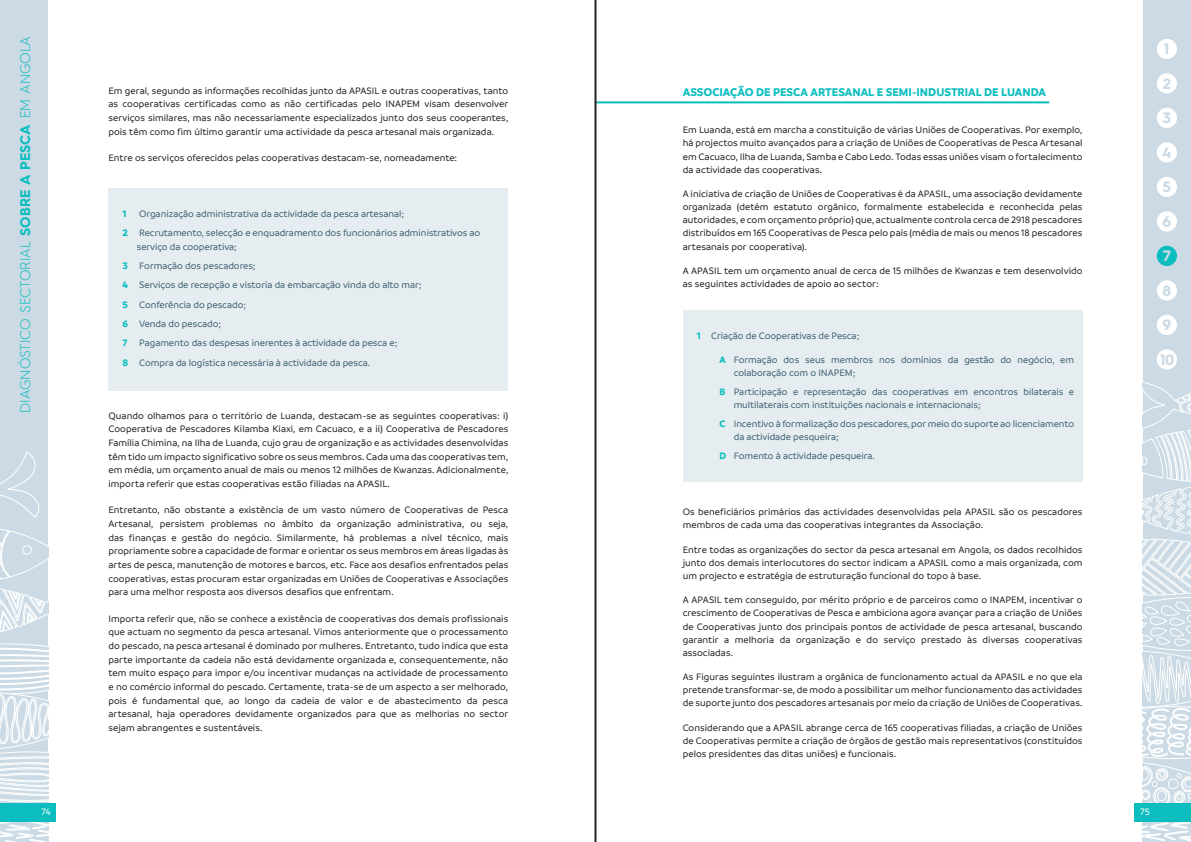
<style>
.page{position:relative;width:1191px;height:842px;background:#fff}
.page>*{position:absolute;margin:0;border:0;box-sizing:border-box;transform-origin:0 0}
.t1{font:700 15.1px "Hurme Geometric Sans 3";color:#cbdae4}
.t2{font:300 14px "Hurme Geometric Sans 3";color:#0bbdbf}
.t3{font:700 12px "Branding";color:#0bbdbf}
.t4{font:500 10px/13.7px "Branding";letter-spacing:.005em;color:#241f1f;text-align:justify}
.t5{font:500 10px/19.3px "Branding";letter-spacing:-.005em;color:#3c6070}
.t6{font:500 10px "Branding";color:#fff}
.t7{font:700 10px "Branding";color:#0bbdbf}
.s1{font-weight:700}
.s2{font-weight:700;color:#0bbdbf}
</style>
<div class="page">
<div style="left:0;top:0;width:48px;height:842px;background:#cbdae4"></div>
<svg style="left:0;top:451px;width:48px;height:391px"></svg>
<div style="left:0;top:803px;width:56px;height:19px;background:#0bbdbf"></div>
<div style="left:1142px;top:0;width:49px;height:842px;background:#cbdae4"></div>
<svg style="left:1142px;top:329px;width:49px;height:513px"></svg>
<div style="left:1134px;top:803px;width:57px;height:19px;background:#0bbdbf"></div>
<div style="left:1156px;top:39px;width:21px;height:20px;background:#fff;border-radius:50%"></div>
<div style="left:1156px;top:73px;width:21px;height:21px;background:#fff;border-radius:50%"></div>
<div style="left:1156px;top:108px;width:21px;height:20px;background:#fff;border-radius:50%"></div>
<div style="left:1156px;top:142px;width:21px;height:21px;background:#fff;border-radius:50%"></div>
<div style="left:1156px;top:177px;width:21px;height:20px;background:#fff;border-radius:50%"></div>
<div style="left:1156px;top:211px;width:21px;height:21px;background:#fff;border-radius:50%"></div>
<div style="left:1156px;top:246px;width:21px;height:20px;background:#0bbdbf;border-radius:50%"></div>
<div style="left:1156px;top:280px;width:21px;height:21px;background:#fff;border-radius:50%"></div>
<div style="left:1156px;top:315px;width:21px;height:20px;background:#fff;border-radius:50%"></div>
<div style="left:1156px;top:349px;width:21px;height:20px;background:#fff;border-radius:50%"></div>
<div style="left:108px;top:188px;width:400px;height:202px;background:#e6edf1"></div>
<div style="left:682px;top:310px;width:400px;height:171px;background:#e6edf1"></div>
<hr style="left:595px;top:101px;width:454px;height:2px;background:#0bbdbf">
<hr style="left:594px;top:0;width:2px;height:842px;background:#241f1f">
<h2 class="t2" style="left:16px;top:413px;width:378px;rotate:-90deg">DIAGNÓSTICO SECTORIAL <span class="s1">SOBRE A PESCA</span> EM ANGOLA</h2>
<p class="t6" style="left:42px;top:807px;width:11px">74</p>
<p class="t4" style="left:108px;top:84px;width:401px">Em geral, segundo as informações recolhidas junto da APASIL e outras cooperativas, tanto as cooperativas certificadas como as não certificadas pelo INAPEM visam desenvolver serviços similares, mas não necessariamente especializados junto dos seus cooperantes, pois têm como fim último garantir uma actividade da pesca artesanal mais organizada.</p>
<p class="t4" style="left:108px;top:151px;width:350px">Entre os serviços oferecidos pelas cooperativas destacam-se, nomeadamente:</p>
<p class="t5" style="left:123px;top:204px;width:359px;text-indent:17px">Organização administrativa da actividade da pesca artesanal;<br><span class="s2">2</span> Recrutamento, selecção e enquadramento dos funcionários administrativos ao</p>
<p class="t5" style="left:123px;top:237px;width:300px;text-indent:14px">serviço da cooperativa;<br><span class="s2">3</span> Formação dos pescadores;<br><span class="s2">4</span> Serviços de recepção e vistoria da embarcação vinda do alto mar; <span class="s2">5</span> Conferência do pescado;<br><span class="s2">6</span> Venda do pescado;<br><span class="s2">7</span> Pagamento das despesas inerentes à actividade da pesca e;<br><span class="s2">8</span> Compra da logística necessária à actividade da pesca.</p>
<p class="t7" style="left:123px;top:208px;width:6px">1</p>
<p class="t4" style="left:108px;top:408px;width:401px">Quando olhamos para o território de Luanda, destacam-se as seguintes cooperativas: i)<br>Cooperativa de Pescadores Kilamba Kiaxi, em Cacuaco, e a ii) Cooperativa de Pescadores Família Chimina, na Ilha de Luanda, cujo grau de organização e as actividades desenvolvidas têm tido um impacto significativo sobre os seus membros. Cada uma das cooperativas tem, em média, um orçamento anual de mais ou menos 12 milhões de Kwanzas. Adicionalmente, importa referir que estas cooperativas estão filiadas na APASIL.</p>
<p class="t4" style="left:108px;top:503px;width:401px">Entretanto, não obstante a existência de um vasto número de Cooperativas de Pesca Artesanal, persistem problemas no âmbito da organização administrativa, ou seja, das finanças e gestão do negócio. Similarmente, há problemas a nível técnico, mais propriamente sobre a capacidade de formar e orientar os seus membros em áreas ligadas às artes de pesca, manutenção de motores e barcos, etc. Face aos desafios enfrentados pelas cooperativas, estas procuram estar organizadas em Uniões de Cooperativas e Associações para uma melhor resposta aos diversos desafios que enfrentam.</p>
<p class="t4" style="left:108px;top:612px;width:401px">Importa referir que, não se conhece a existência de cooperativas dos demais profissionais que actuam no segmento da pesca artesanal. Vimos anteriormente que o processamento do pescado, na pesca artesanal é dominado por mulheres. Entretanto, tudo indica que esta parte importante da cadeia não está devidamente organizada e, consequentemente, não tem muito espaço para impor e/ou incentivar mudanças na actividade de processamento e no comércio informal do pescado. Certamente, trata-se de um aspecto a ser melhorado, pois é fundamental que, ao longo da cadeia de valor e de abastecimento da pesca artesanal, haja operadores devidamente organizados para que as melhorias no sector sejam abrangentes e sustentáveis.</p>
<p class="t3" style="left:682px;top:85px;width:365px">ASSOCIAÇÃO DE PESCA ARTESANAL E SEMI-INDUSTRIAL DE LUANDA</p>
<p class="t4" style="left:682px;top:124px;width:401px;line-height:13.1px">Em Luanda, está em marcha a constituição de várias Uniões de Cooperativas. Por exemplo, há projectos muito avançados para a criação de Uniões de Cooperativas de Pesca Artesanal em Cacuaco, Ilha de Luanda, Samba e Cabo Ledo. Todas essas uniões visam o fortalecimento da actividade das cooperativas.</p>
<p class="t4" style="left:682px;top:187px;width:401px;line-height:13.1px">A iniciativa de criação de Uniões de Cooperativas é da APASIL, uma associação devidamente organizada (detém estatuto orgânico, formalmente estabelecida e reconhecida pelas autoridades, e com orçamento próprio) que, actualmente controla cerca de 2918 pescadores distribuídos em 165 Cooperativas de Pesca pelo país (média de mais ou menos 18 pescadores artesanais por cooperativa).</p>
<p class="t4" style="left:682px;top:264px;width:401px;line-height:13.1px">A APASIL tem um orçamento anual de cerca de 15 milhões de Kwanzas e tem desenvolvido as seguintes actividades de apoio ao sector:</p>
<p class="t5" style="left:697px;top:326px;width:164px"><span class="s2">1</span> Criação de Cooperativas de Pesca;</p>
<p class="t5" style="left:733px;top:353px;width:342px;line-height:13.1px;text-indent:-14px"><span class="s2">A</span> Formação dos seus membros nos domínios da gestão do negócio, em colaboração com o INAPEM;</p>
<p class="t5" style="left:733px;top:385px;width:342px;line-height:13.1px;text-indent:-14px"><span class="s2">B</span> Participação e representação das cooperativas em encontros bilaterais e multilaterais com instituições nacionais e internacionais;</p>
<p class="t5" style="left:733px;top:417px;width:342px;line-height:13.1px;text-indent:-14px"><span class="s2">C</span> Incentivo à formalização dos pescadores, por meio do suporte ao licenciamento da actividade pesqueira;</p>
<p class="t5" style="left:719px;top:446px;width:157px"><span class="s2">D</span> Fomento à actividade pesqueira.</p>
<p class="t4" style="left:682px;top:505px;width:401px;line-height:13.1px">Os beneficiários primários das actividades desenvolvidas pela APASIL são os pescadores membros de cada uma das cooperativas integrantes da Associação.</p>
<p class="t4" style="left:682px;top:543px;width:401px;line-height:13.1px">Entre todas as organizações do sector da pesca artesanal em Angola, os dados recolhidos junto dos demais interlocutores do sector indicam a APASIL como a mais organizada, com um projecto e estratégia de estruturação funcional do topo à base.</p>
<p class="t4" style="left:682px;top:594px;width:401px;line-height:13.1px">A APASIL tem conseguido, por mérito próprio e de parceiros como o INAPEM, incentivar o crescimento de Cooperativas de Pesca e ambiciona agora avançar para a criação de Uniões de Cooperativas junto dos principais pontos de actividade de pesca artesanal, buscando garantir a melhoria da organização e do serviço prestado às diversas cooperativas associadas.</p>
<p class="t4" style="left:682px;top:670px;width:401px;line-height:13.1px">As Figuras seguintes ilustram a orgânica de funcionamento actual da APASIL e no que ela pretende transformar-se, de modo a possibilitar um melhor funcionamento das actividades de suporte junto dos pescadores artesanais por meio da criação de Uniões de Cooperativas.</p>
<p class="t4" style="left:682px;top:721px;width:401px;line-height:13.1px">Considerando que a APASIL abrange cerca de 165 cooperativas filiadas, a criação de Uniões de Cooperativas permite a criação de órgãos de gestão mais representativos (constituídos pelos presidentes das ditas uniões) e funcionais.</p>
<h1 class="t1" style="left:1164px;top:38px;width:7px">1</h1>
<h1 class="t1" style="left:1162px;top:73px;width:10px">2</h1>
<h1 class="t1" style="left:1162px;top:107px;width:10px">3</h1>
<h1 class="t1" style="left:1162px;top:142px;width:11px">4</h1>
<h1 class="t1" style="left:1162px;top:176px;width:10px">5</h1>
<h1 class="t1" style="left:1162px;top:211px;width:10px">6</h1>
<h1 class="t1" style="left:1162px;top:245px;width:10px">7</h1>
<h1 class="t1" style="left:1162px;top:280px;width:10px">8</h1>
<h1 class="t1" style="left:1162px;top:314px;width:10px">9</h1>
<h1 class="t1" style="left:1160px;top:349px;width:15px">10</h1>
<p class="t6" style="left:1140px;top:807px;width:11px">75</p>
</div>
